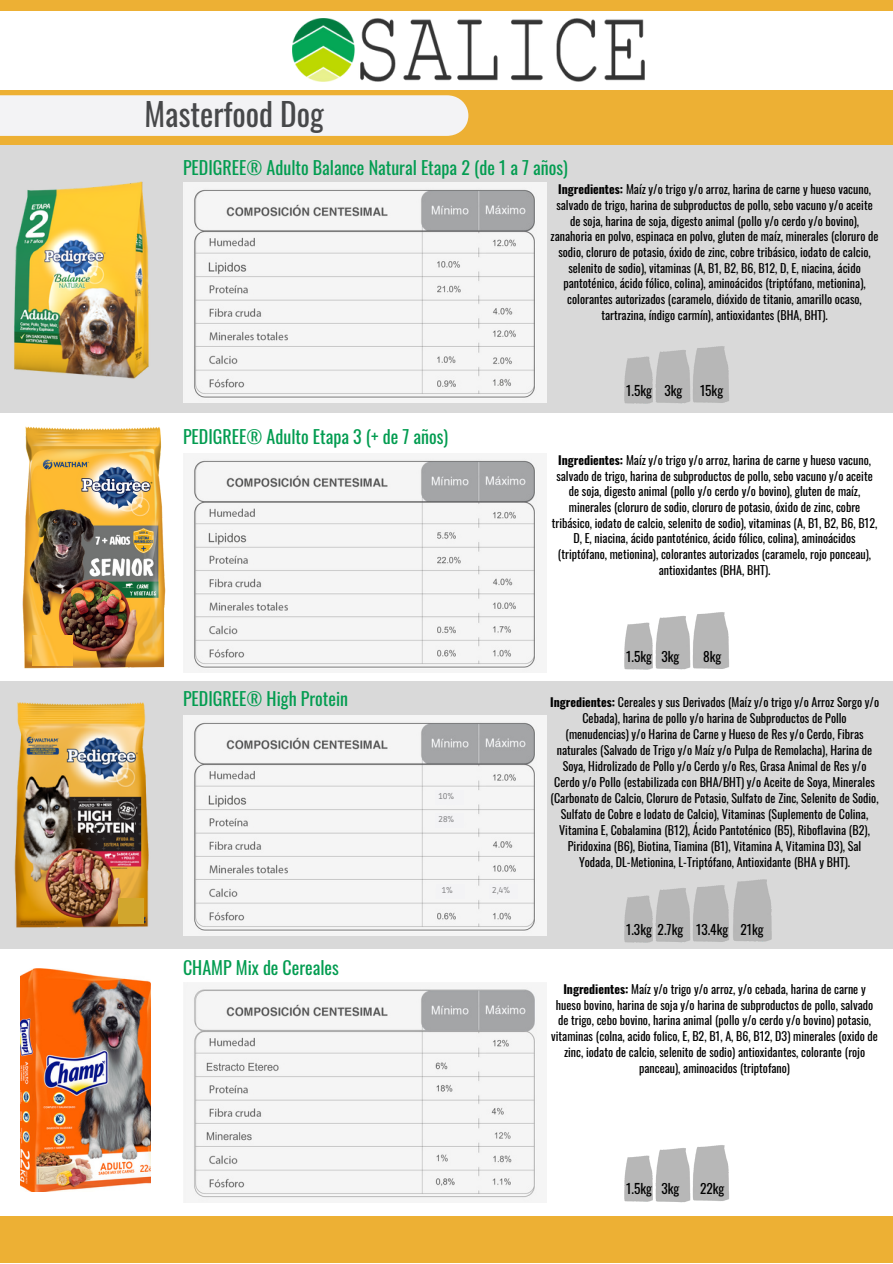
<style>
.page{position:relative;width:893px;height:1264px;background:#fff}
.page>*{position:absolute;margin:0;border:0;box-sizing:border-box;transform-origin:0 0}
.t1{font:31.35px "Oswald";color:#47484a}
.t2{font:18px "Oswald";color:#029c50}
.t3{font:13.35px "Oswald";color:#000}
.t4{font:12px/15.8px "Oswald";color:#000;text-align:center}
.t5{font:8.4px "Ruda";color:#808082}
.s1{font-weight:700}
</style>
<div class="page">
<div style="left:0;top:0;width:892px;height:1262px;background:#edb034"></div>
<div style="left:0;top:11px;width:892px;height:78px;background:#fff"></div>
<div style="left:0;top:145px;width:892px;height:267px;background:#d9d9d9"></div>
<div style="left:0;top:948px;width:892px;height:267px;background:#fff"></div>
<div style="left:0;top:681px;width:892px;height:267px;background:#d9d9d9"></div>
<div style="left:0;top:413px;width:892px;height:267px;background:#fff"></div>
<div style="left:0;top:95px;width:468px;height:41px;background:#f3f3f5"></div>
<img style="left:292px;top:19px;width:352px;height:63px">
<img style="left:14px;top:181px;width:184px;height:198px">
<img style="left:225px;top:458px;width:312px;height:214px">
<img style="left:183px;top:183px;width:363px;height:219px">
<img style="left:20px;top:968px;width:131px;height:223px">
<img style="left:184px;top:983px;width:353px;height:218px">
<img style="left:14px;top:702px;width:135px;height:225px">
<img style="left:183px;top:715px;width:363px;height:220px">
<div style="left:435px;top:813px;width:28px;height:14px;background:#f3f3f5"></div>
<div style="left:435px;top:790px;width:28px;height:14px;background:#f3f3f5"></div>
<div style="left:436px;top:884px;width:28px;height:14px;background:#f3f3f5"></div>
<div style="left:489px;top:884px;width:29px;height:14px;background:#f3f3f5"></div>
<div style="left:119px;top:898px;width:25px;height:25px;background:#d1a62d"></div>
<img style="left:22px;top:426px;width:203px;height:246px">
<img style="left:32px;top:635px;width:41px;height:30px">
<img style="left:624px;top:356px;width:29px;height:48px">
<img style="left:655px;top:350px;width:36px;height:54px">
<img style="left:693px;top:346px;width:36px;height:57px">
<img style="left:624px;top:622px;width:29px;height:48px">
<img style="left:655px;top:616px;width:36px;height:54px">
<img style="left:692px;top:612px;width:37px;height:57px">
<img style="left:624px;top:895px;width:29px;height:48px">
<img style="left:655px;top:888px;width:36px;height:55px">
<img style="left:693px;top:885px;width:36px;height:57px">
<img style="left:733px;top:879px;width:39px;height:63px">
<img style="left:624px;top:1155px;width:29px;height:47px">
<img style="left:655px;top:1148px;width:36px;height:55px">
<img style="left:692px;top:1145px;width:37px;height:56px">
<h1 class="t1" style="left:144px;top:90px;width:181px">Masterfood Dog</h1>
<h2 class="t2" style="left:183px;top:153px;width:386px">PEDIGREE® Adulto Balance Natural Etapa 2 (de 1 a 7 años)</h2>
<p class="t4" style="left:550px;top:181px;width:329px"><span class="s1">Ingredientes:</span> Maíz y/o trigo y/o arroz, harina de carne y hueso vacuno, salvado de trigo, harina de subproductos de pollo, sebo vacuno y/o aceite de soja, harina de soja, digesto animal (pollo y/o cerdo y/o bovino), zanahoria en polvo, espinaca en polvo, gluten de maíz, minerales (cloruro de sodio, cloruro de potasio, óxido de zinc, cobre tribásico, iodato de calcio, selenito de sodio), vitaminas (A, B1, B2, B6, B12, D, E, niacina, ácido pantoténico, ácido fólico, colina), aminoácidos (triptófano, metionina), colorantes autorizados (caramelo, dióxido de titanio, amarillo ocaso, tartrazina, índigo carmín), antioxidantes (BHA, BHT).</p>
<h2 class="t2" style="left:183px;top:422px;width:266px">PEDIGREE® Adulto Etapa 3 (+ de 7 años)</h2>
<h2 class="t2" style="left:183px;top:685px;width:166px">PEDIGREE® High Protein</h2>
<h2 class="t2" style="left:183px;top:953px;width:157px">CHAMP Mix de Cereales</h2>
<p class="t5" style="left:438px;top:791px;width:17px">10%</p>
<p class="t5" style="left:438px;top:814px;width:17px">28%</p>
<p class="t5" style="left:442px;top:885px;width:12px">1%</p>
<p class="t5" style="left:492px;top:885px;width:19px">2,4%</p>
<p class="t3" style="left:626px;top:380px;width:58px">1.5kg 3kg</p>
<p class="t3" style="left:700px;top:380px;width:25px">15kg</p>
<p class="t4" style="left:551px;top:451px;width:327px"><span class="s1">Ingredientes:</span> Maíz y/o trigo y/o arroz, harina de carne y hueso vacuno, salvado de trigo, harina de subproductos de pollo, sebo vacuno y/o aceite de soja, digesto animal (pollo y/o cerdo y/o bovino), gluten de maíz, minerales (cloruro de sodio, cloruro de potasio, óxido de zinc, cobre tribásico, iodato de calcio, selenito de sodio), vitaminas (A, B1, B2, B6, B12, D, E, niacina, ácido pantoténico, ácido fólico, colina), aminoácidos (triptófano, metionina), colorantes autorizados (caramelo, rojo ponceau), antioxidantes (BHA, BHT).</p>
<p class="t3" style="left:626px;top:646px;width:55px">1.5kg 3kg</p>
<p class="t3" style="left:703px;top:646px;width:20px">8kg</p>
<p class="t4" style="left:550px;top:693px;width:330px"><span class="s1">Ingredientes:</span> Cereales y sus Derivados (Maíz y/o trigo y/o Arroz Sorgo y/o Cebada), harina de pollo y/o harina de Subproductos de Pollo (menudencias) y/o Harina de Carne y Hueso de Res y/o Cerdo, Fibras naturales (Salvado de Trigo y/o Maíz y/o Pulpa de Remolacha), Harina de Soya, Hidrolizado de Pollo y/o Cerdo y/o Res, Grasa Animal de Res y/o Cerdo y/o Pollo (estabilizada con BHA/BHT) y/o Aceite de Soya, Minerales (Carbonato de Calcio, Cloruro de Potasio, Sulfato de Zinc, Selenito de Sodio, Sulfato de Cobre e Iodato de Calcio), Vitaminas (Suplemento de Colina, Vitamina E, Cobalamina (B12), Ácido Pantoténico (B5), Riboflavina (B2), Piridoxina (B6), Biotina, Tiamina (B1), Vitamina A, Vitamina D3), Sal Yodada, DL-Metionina, L-Triptófano, Antioxidante (BHA y BHT).</p>
<p class="t3" style="left:626px;top:918px;width:139px">1.3kg 2.7kg 13.4kg 21kg</p>
<p class="t4" style="left:551px;top:980px;width:328px"><span class="s1">Ingredientes:</span> Maíz y/o trigo y/o arroz, y/o cebada, harina de carne y hueso bovino, harina de soja y/o harina de subproductos de pollo, salvado de trigo, cebo bovino, harina animal (pollo y/o cerdo y/o bovino) potasio, vitaminas (colna, acido folico, E, B2, B1, A, B6, B12, D3) minerales (oxido de zinc, iodato de calcio, selenito de sodio) antioxidantes, colorante (rojo panceau), aminoacidos (triptofano)</p>
<p class="t3" style="left:626px;top:1178px;width:55px">1.5kg 3kg</p>
<p class="t3" style="left:700px;top:1178px;width:26px">22kg</p>
</div>
